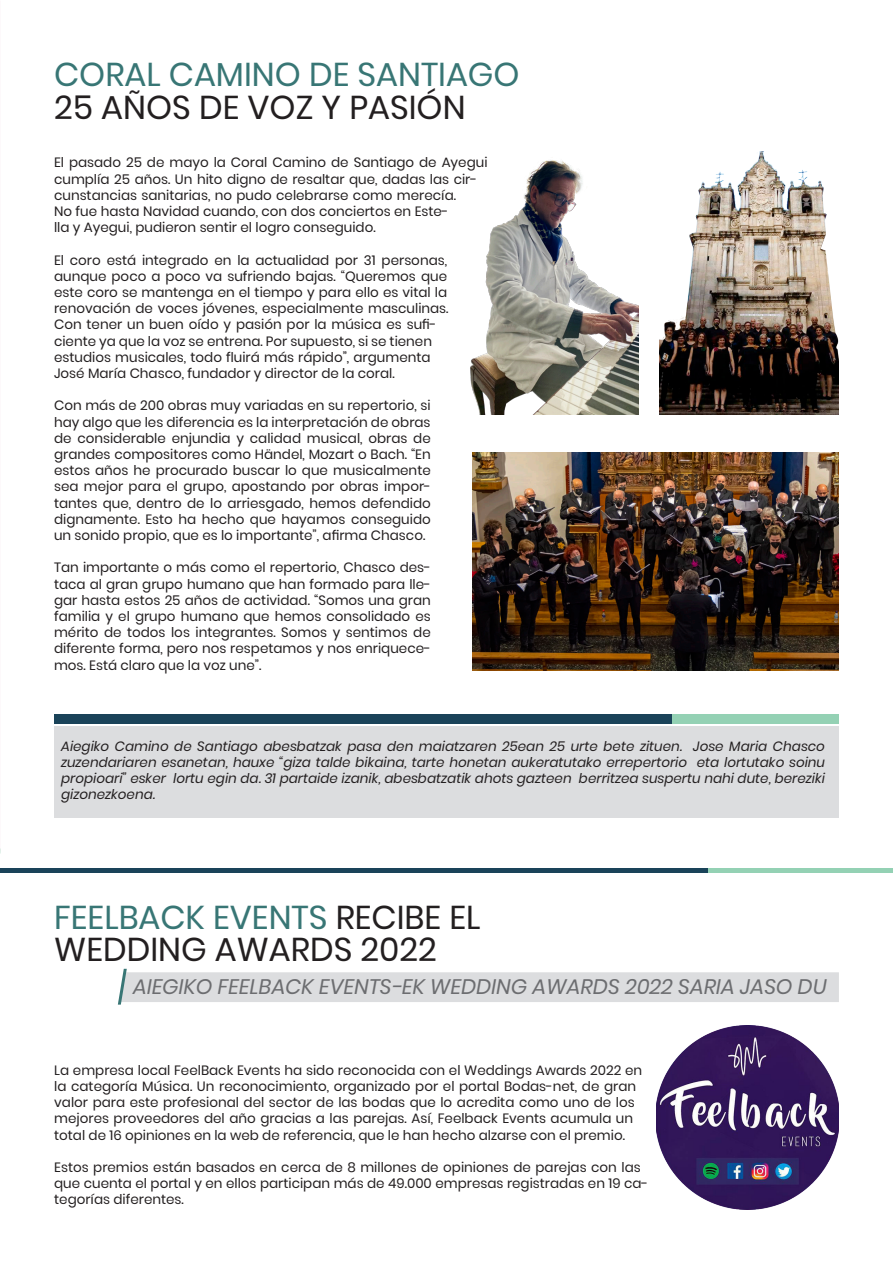
<style>
.page{position:relative;width:893px;height:1263px;background:#fff}
.page>*{position:absolute;margin:0;border:0;box-sizing:border-box;transform-origin:0 0}
.t1{font:33px "Poppins";color:#387675}
.t2{font:33px "Poppins";color:#231f20}
.t3{font:italic 21px "Poppins";color:#6c6d70}
.CUERPO{font:13.5px/16.2px "Poppins";color:#231f20}
.CUERPO_euskera{font:italic 13.5px/16.2px "Poppins";color:#231f20;text-align:justify}
.s1{color:#231f20}
</style>
<div class="page">
<div style="left:54px;top:726px;width:785px;height:91px;background:#dcdddf"></div>
<div style="left:252px;top:714px;width:587px;height:9px;background:#94d1b4"></div>
<div style="left:54px;top:714px;width:618px;height:9px;background:#1a4359"></div>
<svg style="left:118px;top:969px;width:721px;height:36px"></svg>
<hr style="left:446px;top:868px;width:447px;height:4px;background:#94d1b4">
<hr style="left:0;top:868px;width:708px;height:4px;background:#1a4359">
<img style="left:656px;top:1026px;width:183px;height:183px">
<img style="left:470px;top:160px;width:169px;height:254px">
<img style="left:472px;top:452px;width:367px;height:218px">
<img style="left:660px;top:152px;width:179px;height:262px">
<p class="t1" style="left:54px;top:56px;width:467px">CORAL CAMINO DE SANTIAGO</p>
<p class="t2" style="left:54px;top:88px;width:413px">25 AÑOS DE VOZ Y PASIÓN</p>
<p class="CUERPO" style="left:54px;top:155px;width:435px">El pasado 25 de mayo la Coral Camino de Santiago de Ayegui cumplía 25 años. Un hito digno de resaltar que, dadas las cir&shy;cunstancias sanitarias, no pudo celebrarse como merecía.<br>No fue hasta Navidad cuando, con dos conciertos en Este-<br>lla y Ayegui, pudieron sentir el logro conseguido.</p>
<p class="CUERPO" style="left:54px;top:252px;width:396px">El coro está integrado en la actualidad por 31 personas, aunque poco a poco va sufriendo bajas. “Queremos que este coro se mantenga en el tiempo y para ello es vital la renovación de voces jóvenes, especialmente masculinas.<br>Con tener un buen oído y pasión por la música es sufi&shy;ciente ya que la voz se entrena. Por supuesto, si se tienen estudios musicales, todo fluirá más rápido”, argumenta José María Chasco, fundador y director de la coral.</p>
<p class="CUERPO" style="left:54px;top:398px;width:378px">Con más de 200 obras muy variadas en su repertorio, si hay algo que les diferencia es la interpretación de obras</p>
<p class="CUERPO" style="left:54px;top:430px;width:378px;text-align:justify">de considerable enjundia y calidad musical, obras de grandes compositores como Händel, Mozart o Bach. “En estos años he procurado buscar lo que musicalmente sea mejor para el grupo, apostando por obras impor&shy;tantes que, dentro de lo arriesgado, hemos defendido dignamente. Esto ha hecho que hayamos conseguido un sonido propio, que es lo importante”, afirma Chasco.</p>
<p class="CUERPO" style="left:54px;top:560px;width:378px;text-align:justify">Tan importante o más como el repertorio, Chasco des&shy;taca al gran grupo humano que han formado para lle&shy;gar hasta estos 25 años de actividad. “Somos una gran familia y el grupo humano que hemos consolidado es mérito de todos los integrantes. Somos y sentimos de diferente forma, pero nos respetamos y nos enriquece&shy;mos. Está claro que la voz une”.</p>
<p class="CUERPO_euskera" style="left:61px;top:738px;width:765px">Aiegiko Camino de Santiago abesbatzak pasa den maiatzaren 25ean 25 urte bete zituen. Jose Maria Chasco zuzendariaren esanetan, hauxe “giza talde bikaina, tarte honetan aukeratutako errepertorio eta lortutako soinu propioari” esker lortu egin da. 31 partaide izanik, abesbatzatik ahots gazteen berritzea suspertu nahi dute, bereziki gizonezkoena.</p>
<p class="t1" style="left:54px;top:898px;width:428px">FEELBACK EVENTS <span class="s1">RECIBE EL</span></p>
<p class="t2" style="left:54px;top:931px;width:384px">WEDDING AWARDS 2022</p>
<p class="t3" style="left:133px;top:974px;width:695px">AIEGIKO FEELBACK EVENTS-EK WEDDING AWARDS 2022 SARIA JASO DU</p>
<p class="CUERPO" style="left:54px;top:1062px;width:590px">La empresa local FeelBack Events ha sido reconocida con el Weddings Awards 2022 en la categoría Música. Un reconocimiento, organizado por el portal Bodas-net, de gran valor para este profesional del sector de las bodas que lo acredita como uno de los mejores proveedores del año gracias a las parejas. Así, Feelback Events acumula un total de 16 opiniones en la web de referencia, que le han hecho alzarse con el premio.</p>
<p class="CUERPO" style="left:54px;top:1159px;width:596px">Estos premios están basados en cerca de 8 millones de opiniones de parejas con las que cuenta el portal y en ellos participan más de 49.000 empresas registradas en 19 ca&shy;tegorías diferentes.</p>
</div>
